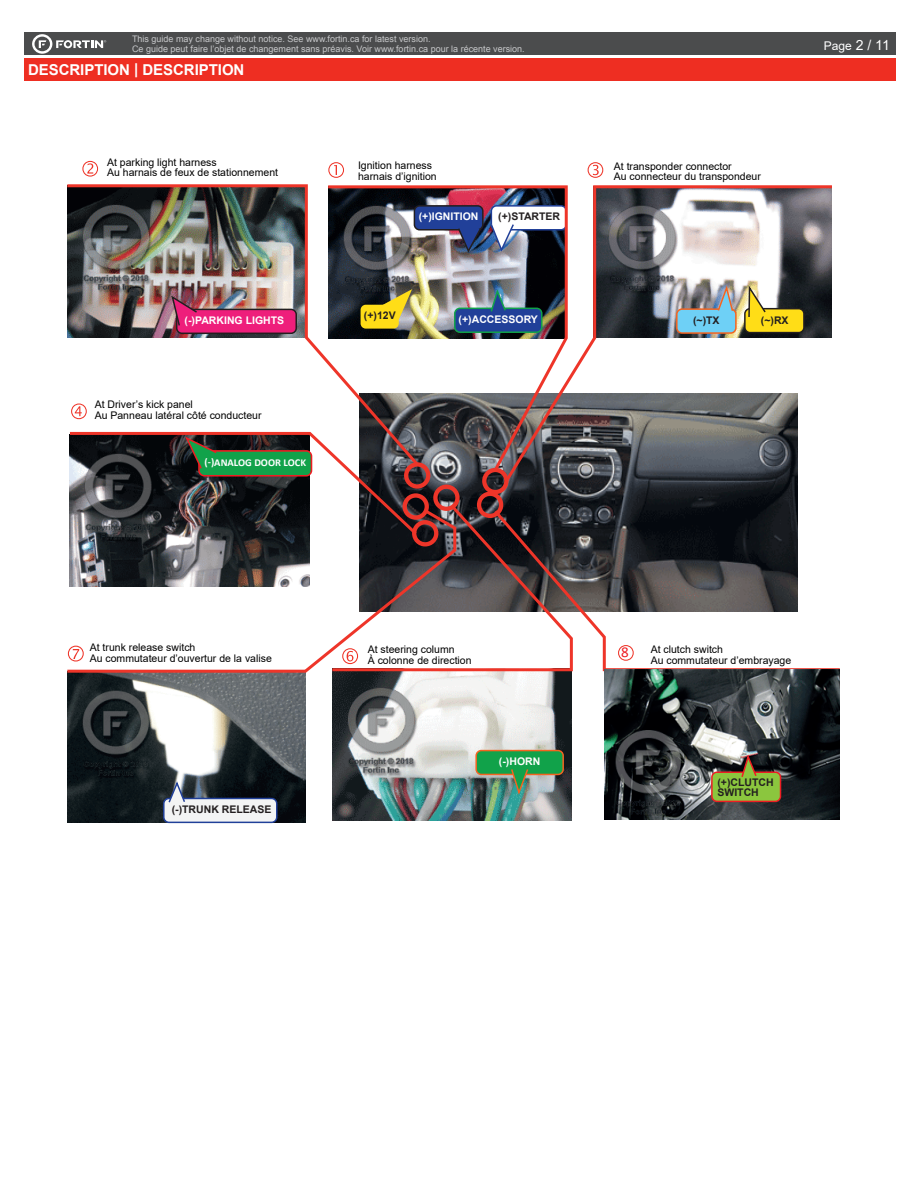
<style>
.page{position:relative;width:918px;height:1188px;background:#fff}
.page>*{position:absolute;margin:0;border:0;box-sizing:border-box;transform-origin:0 0}
.t1{font:700 15px "Arial";letter-spacing:-.005em;color:#fff}
.t2{font:15px "Calibri";color:#ee1d23}
.t3{font:12px "Arial";color:#fff}
.t4{font:10.5px/10.5px "Arial";color:#000001}
.t5{font:700 10.5px/10.5px "Arial";color:#231f20}
.t6{font:700 10.5px "Arial";color:#fff}
.t7{font:700 10.5px "Calibri";color:#fff}
.t8{font:9px/9.8px "Arial";color:#c7c8ca}
.s1{font-size:13.95px}
</style>
<div class="page">
<div style="left:24px;top:33px;width:872px;height:22px;background:#4b4c4d"></div>
<div style="left:24px;top:58px;width:872px;height:23px;background:#ee2e22"></div>
<svg style="left:32px;top:34px;width:74px;height:20px"></svg>
<svg style="left:328px;top:162px;width:16px;height:16px"></svg>
<svg style="left:588px;top:162px;width:15px;height:16px"></svg>
<svg style="left:82px;top:161px;width:16px;height:16px"></svg>
<img style="left:574px;top:485px;width:223px;height:22px">
<img style="left:67px;top:184px;width:258px;height:236px">
<img style="left:325px;top:185px;width:177px;height:245px">
<svg style="left:502px;top:185px;width:330px;height:300px"></svg>
<svg style="left:71px;top:403px;width:16px;height:16px"></svg>
<img style="left:67px;top:674px;width:238px;height:148px">
<div style="left:164px;top:798px;width:113px;height:24px;background:#f3f4f4;border-radius:5px"></div>
<div style="left:163px;top:798px;width:115px;height:25px;border:2px solid #214099;border-radius:5px"></div>
<svg style="left:167px;top:779px;width:19px;height:24px"></svg>
<svg style="left:574px;top:507px;width:266px;height:165px"></svg>
<img style="left:604px;top:670px;width:236px;height:149px">
<div style="left:712px;top:772px;width:69px;height:29px;background:#8bc63e;border-radius:5px"></div>
<div style="left:711px;top:772px;width:70px;height:30px;border:1px solid #ee1d23;border-radius:5px"></div>
<svg style="left:740px;top:752px;width:18px;height:25px"></svg>
<img style="left:332px;top:673px;width:239px;height:147px">
<div style="left:476px;top:751px;width:87px;height:23px;background:#11a24a;border-radius:5px"></div>
<div style="left:475px;top:750px;width:89px;height:25px;border:2px solid #f36421;border-radius:5px"></div>
<svg style="left:510px;top:769px;width:20px;height:28px"></svg>
<svg style="left:67px;top:430px;width:507px;height:243px"></svg>
<p class="t8" style="left:132px;top:34px;width:394px">This guide may change without notice. See www.fortin.ca for latest version.<br>Ce guide peut faire l’objet de changement sans préavis. Voir www.fortin.ca pour la récente version.</p>
<h1 class="t1" style="left:28px;top:59px;width:218px">DESCRIPTION | DESCRIPTION</h1>
<p class="t4" style="left:107px;top:157px;width:173px">At parking light harness<br>Au harnais de feux de stationnement</p>
<p class="t4" style="left:358px;top:160px;width:80px">Ignition harness harnais d’ignition</p>
<p class="t6" style="left:419px;top:209px;width:61px">(+)IGNITION</p>
<p class="t5" style="left:498px;top:212px;width:63px">(+)STARTER</p>
<p class="t6" style="left:185px;top:313px;width:101px">(-)PARKING LIGHTS</p>
<p class="t4" style="left:95px;top:399px;width:168px">At Driver’s kick panel<br>Au Panneau latéral côté conducteur</p>
<p class="t7" style="left:205px;top:456px;width:103px">(-)ANALOG DOOR LOCK</p>
<p class="t5" style="left:364px;top:310px;width:33px">(+)12V</p>
<p class="t6" style="left:459px;top:312px;width:81px">(+)ACCESSORY</p>
<p class="t4" style="left:614px;top:161px;width:149px">At transponder connector<br>Au connecteur du transpondeur</p>
<p class="t3" style="left:824px;top:38px;width:67px">Page <span class="s1">2 / 11</span></p>
<p class="t5" style="left:693px;top:315px;width:28px">(~)TX</p>
<p class="t5" style="left:761px;top:315px;width:29px">(~)RX</p>
<p class="t4" style="left:90px;top:642px;width:184px">At trunk release switch<br>Au commutateur d’ouvertur de la valise</p>
<h1 class="t2" style="left:621px;top:642px;width:9px">8</h1>
<p class="t4" style="left:651px;top:644px;width:142px">At clutch switch<br>Au commutateur d’embrayage</p>
<p class="t4" style="left:368px;top:644px;width:105px">At steering column<br>À colonne de direction</p>
<p class="t5" style="left:172px;top:804px;width:101px">(-)TRUNK RELEASE</p>
<p class="t6" style="left:499px;top:754px;width:43px">(-)HORN</p>
<p class="t5" style="left:717px;top:777px;width:58px">(+)CLUTCH<br>SWITCH</p>
</div>
